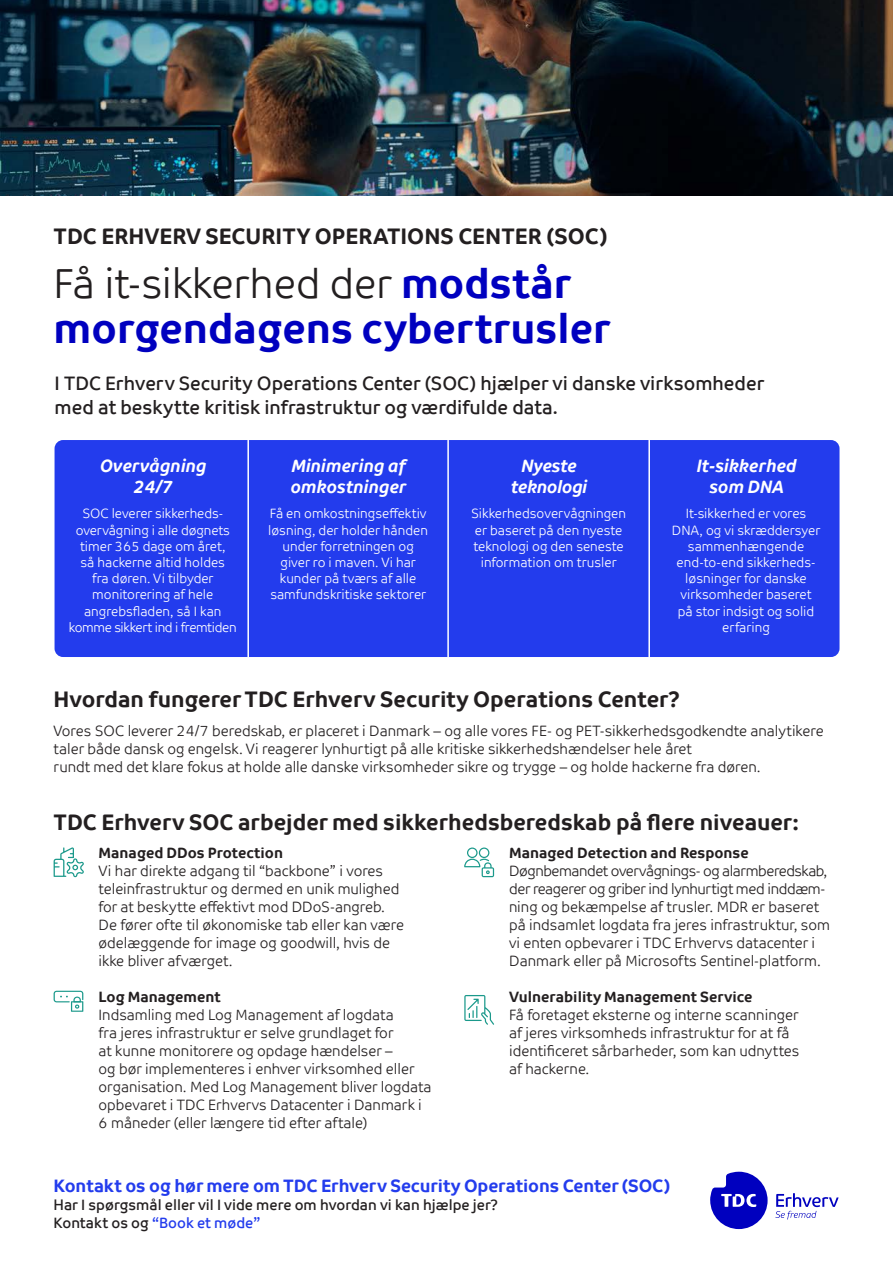
<style>
.page{position:relative;width:893px;height:1263px;background:#fff}
.page>*{position:absolute;margin:0;border:0;box-sizing:border-box;transform-origin:0 0}
.t1{font:700 42px/45px "TDC";color:#0000bf}
.t2{font:700 22.5px "TDC";color:#231f20}
.t3{font:19.5px/23.4px "TDC";color:#231f20}
.t4{font:italic 700 18px/21px "TDC";color:#fff;text-align:center}
.t5{font:700 18px "TDC";letter-spacing:-.005em;color:#233ced}
.t6{font:300 15px/18px "TDC";color:#231f20}
.t7{font:700 15px "TDC";color:#231f20}
.t8{font:15px/18px "TDC";color:#231f20}
.t9{font:300 13.5px/16.2px "TDC";color:#fff;text-align:center}
.s1{font-weight:300;color:#231f20}
.s2{color:#233ced}
</style>
<div class="page">
<img style="left:0;top:0;width:893px;height:196px">
<div style="left:55px;top:440px;width:784px;height:217px;background:#233ced;border-radius:9px"></div>
<hr style="left:447px;top:440px;width:2px;height:217px;background:#fff">
<hr style="left:648px;top:440px;width:2px;height:217px;background:#fff">
<hr style="left:247px;top:440px;width:2px;height:217px;background:#fff">
<svg style="left:54px;top:991px;width:29px;height:21px"></svg>
<svg style="left:710px;top:1172px;width:58px;height:57px"></svg>
<svg style="left:775px;top:1193px;width:63px;height:26px"></svg>
<svg style="left:464px;top:847px;width:30px;height:30px"></svg>
<svg style="left:54px;top:847px;width:30px;height:31px"></svg>
<svg style="left:464px;top:995px;width:30px;height:30px"></svg>
<h2 class="t2" style="left:54px;top:223px;width:555px">TDC ERHVERV SECURITY OPERATIONS CENTER (SOC)</h2>
<h1 class="t1" style="left:54px;top:261px;width:558px"><span class="s1">Få it-sikkerhed der</span> modstår morgendagens cybertrusler</h1>
<h3 class="t3" style="left:55px;top:372px;width:711px">I TDC Erhverv Security Operations Center (SOC) hjælper vi danske virksomheder med at beskytte kritisk infrastruktur og værdifulde data.</h3>
<p class="t4" style="left:99px;top:455px;width:108px">Overvågning<br>24/7</p>
<p class="t9" style="left:69px;top:506px;width:169px">SOC leverer sikkerheds&shy;overvågning i alle døgnets timer 365 dage om året,<br>så hackerne altid holdes<br>fra døren. Vi tilbyder monitorering af hele angrebsfladen, så I kan komme sikkert ind i fremtiden</p>
<p class="t4" style="left:290px;top:455px;width:118px;text-align:left">Minimering af omkostninger</p>
<p class="t9" style="left:268px;top:506px;width:161px">Få en omkostningseffektiv løsning, der holder hånden under forretningen og giver ro i maven. Vi har kunder på tværs af alle samfundskritiske sektorer</p>
<p class="t4" style="left:510px;top:455px;width:78px">Nyeste teknologi</p>
<p class="t9" style="left:471px;top:506px;width:156px">Sikkerhedsovervågningen er baseret på den nyeste teknologi og den seneste information om trusler</p>
<p class="t4" style="left:696px;top:455px;width:101px">It-sikkerhed som DNA</p>
<p class="t9" style="left:672px;top:506px;width:150px">It-sikkerhed er vores<br>DNA, og vi skræddersyer sammenhængende end-to-end sikkerheds&shy;løsninger for danske virksomheder baseret på stor indsigt og solid erfaring</p>
<h2 class="t2" style="left:54px;top:685px;width:628px">Hvordan fungerer TDC Erhverv Security Operations Center?</h2>
<p class="t6" style="left:54px;top:721px;width:772px">Vores SOC leverer 24/7 beredskab, er placeret i Danmark – og alle vores FE- og PET-sikkerhedsgodkendte analytikere taler både dansk og engelsk. Vi reagerer lynhurtigt på alle kritiske sikkerhedshændelser hele året<br>rundt med det klare fokus at holde alle danske virksomheder sikre og trygge – og holde hackerne fra døren.</p>
<h2 class="t2" style="left:54px;top:809px;width:746px">TDC Erhverv SOC arbejder med sikkerhedsberedskab på flere niveauer:</h2>
<p class="t7" style="left:99px;top:844px;width:186px">Managed DDos Protection</p>
<p class="t6" style="left:99px;top:862px;width:307px">Vi har direkte adgang til “backbone” i vores teleinfrastruktur og dermed en unik mulighed for at beskytte effektivt mod DDoS-angreb.<br>De fører ofte til økonomiske tab eller kan være ødelæggende for image og goodwill, hvis de ikke bliver afværget.</p>
<p class="t7" style="left:99px;top:988px;width:124px">Log Management</p>
<p class="t6" style="left:99px;top:1006px;width:334px">Indsamling med Log Management af logdata<br>fra jeres infrastruktur er selve grundlaget for<br>at kunne monitorere og opdage hændelser –<br>og bør implementeres i enhver virksomhed eller organisation. Med Log Management bliver logdata opbevaret i TDC Erhvervs Datacenter i Danmark i 6 måneder (eller længere tid efter aftale)</p>
<p class="t7" style="left:509px;top:844px;width:241px">Managed Detection and Response</p>
<p class="t6" style="left:509px;top:862px;width:322px">Døgnbemandet overvågnings- og alarmberedskab, der reagerer og griber ind lynhurtigt med inddæm&shy;ning og bekæmpelse af trusler. MDR er baseret på indsamlet logdata fra jeres infrastruktur, som vi enten opbevarer i TDC Erhvervs datacenter i Danmark eller på Microsofts Sentinel-platform.</p>
<p class="t7" style="left:509px;top:988px;width:245px">Vulnerability Management Service</p>
<p class="t6" style="left:509px;top:1006px;width:292px">Få foretaget eksterne og interne scanninger af jeres virksomheds infrastruktur for at få identificeret sårbarheder, som kan udnyttes af hackerne.</p>
<p class="t5" style="left:54px;top:1174px;width:618px">Kontakt os og hør mere om TDC Erhverv Security Operations Center (SOC)</p>
<p class="t8" style="left:54px;top:1195px;width:446px">Har I spørgsmål eller vil I vide mere om hvordan vi kan hjælpe jer?<br>Kontakt os og <span class="s2">“Book et møde”</span></p>
</div>
